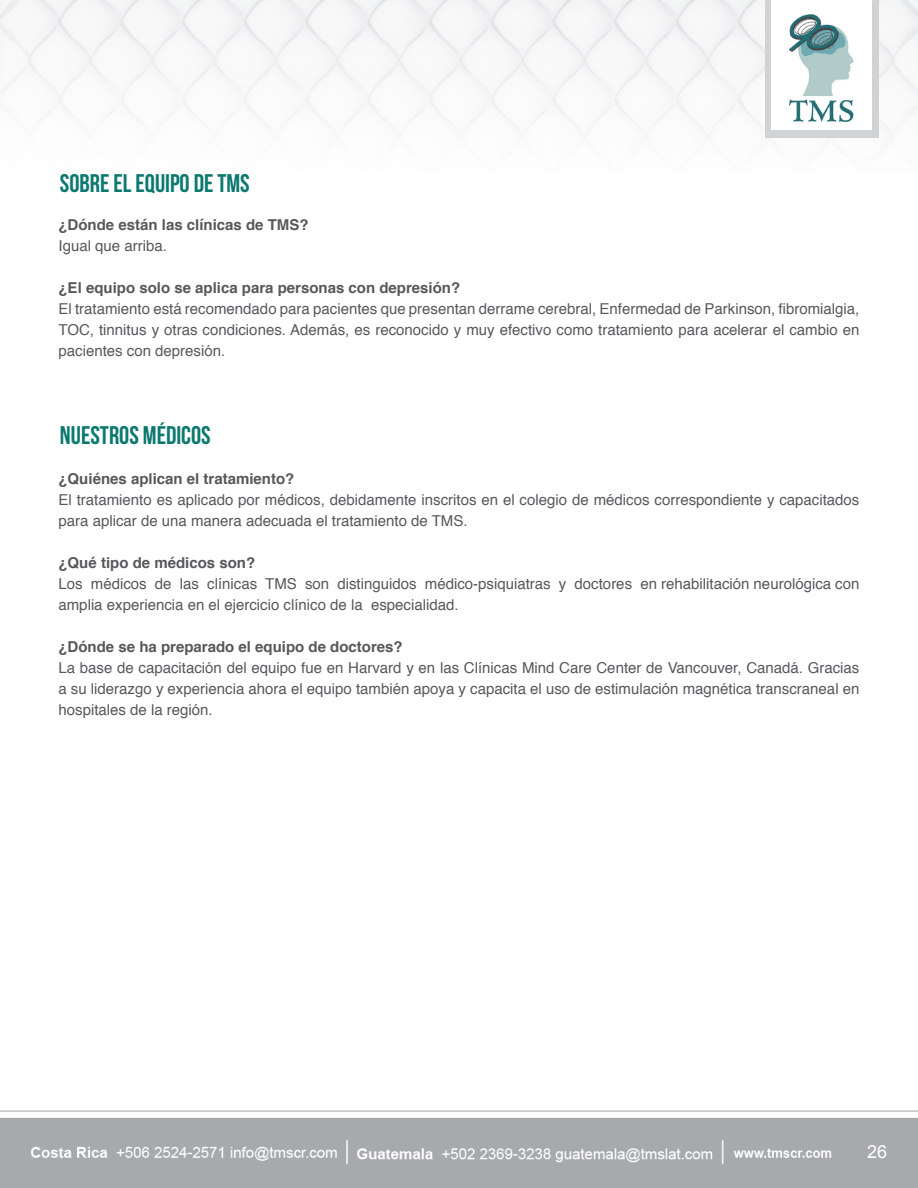
<style>
.page{position:relative;width:918px;height:1188px;background:#fff}
.page>*{position:absolute;margin:0;border:0;box-sizing:border-box;transform-origin:0 0}
.t1{font:25.5px "Bebas Neue";color:#0b796f}
.t2{font:18px "Arial";color:#fff}
.t3{font:15px/21px "Helvetica";color:#57585a;text-align:justify}
.t4{font:700 15px "Helvetica";color:#57585a}
</style>
<div class="page">
<img style="left:0;top:0;width:918px;height:138px">
<div style="left:765px;top:0;width:114px;height:138px;background:#d1d2d4"></div>
<div style="left:771px;top:0;width:101px;height:129px;background:#fff"></div>
<img style="left:773px;top:14px;width:95px;height:116px">
<img style="left:0;top:1110px;width:918px;height:78px">
<h1 class="t1" style="left:60px;top:169px;width:191px">SOBRE EL EQUIPO DE TMS</h1>
<p class="t4" style="left:58px;top:213px;width:252px">¿Dónde están las clínicas de TMS?</p>
<p class="t3" style="left:58px;top:236px;width:110px">Igual que arriba.</p>
<p class="t4" style="left:58px;top:276px;width:403px">¿El equipo solo se aplica para personas con depresión?</p>
<p class="t3" style="left:58px;top:299px;width:802px">El tratamiento está recomendado para pacientes que presentan derrame cerebral, Enfermedad de Parkinson, fibromialgia, TOC, tinnitus y otras condiciones. Además, es reconocido y muy efectivo como tratamiento para acelerar el cambio en pacientes con depresión.</p>
<h1 class="t1" style="left:60px;top:421px;width:152px">NUESTROS MÉDICOS</h1>
<p class="t4" style="left:58px;top:466px;width:237px">¿Quiénes aplican el tratamiento?</p>
<p class="t3" style="left:58px;top:489px;width:802px">El tratamiento es aplicado por médicos, debidamente inscritos en el colegio de médicos correspondiente y capacitados para aplicar de una manera adecuada el tratamiento de TMS.</p>
<p class="t4" style="left:58px;top:550px;width:198px">¿Qué tipo de médicos son?</p>
<p class="t3" style="left:58px;top:573px;width:802px">Los médicos de las clínicas TMS son distinguidos médico-psiquiatras y doctores en rehabilitación neurológica con amplia experiencia en el ejercicio clínico de la especialidad.</p>
<p class="t4" style="left:58px;top:634px;width:346px">¿Dónde se ha preparado el equipo de doctores?</p>
<p class="t3" style="left:58px;top:657px;width:803px">La base de capacitación del equipo fue en Harvard y en las Clínicas Mind Care Center de Vancouver, Canadá. Gracias a su liderazgo y experiencia ahora el equipo también apoya y capacita el uso de estimulación magnética transcraneal en hospitales de la región.</p>
<p class="t2" style="left:867px;top:1139px;width:22px">26</p>
</div>
